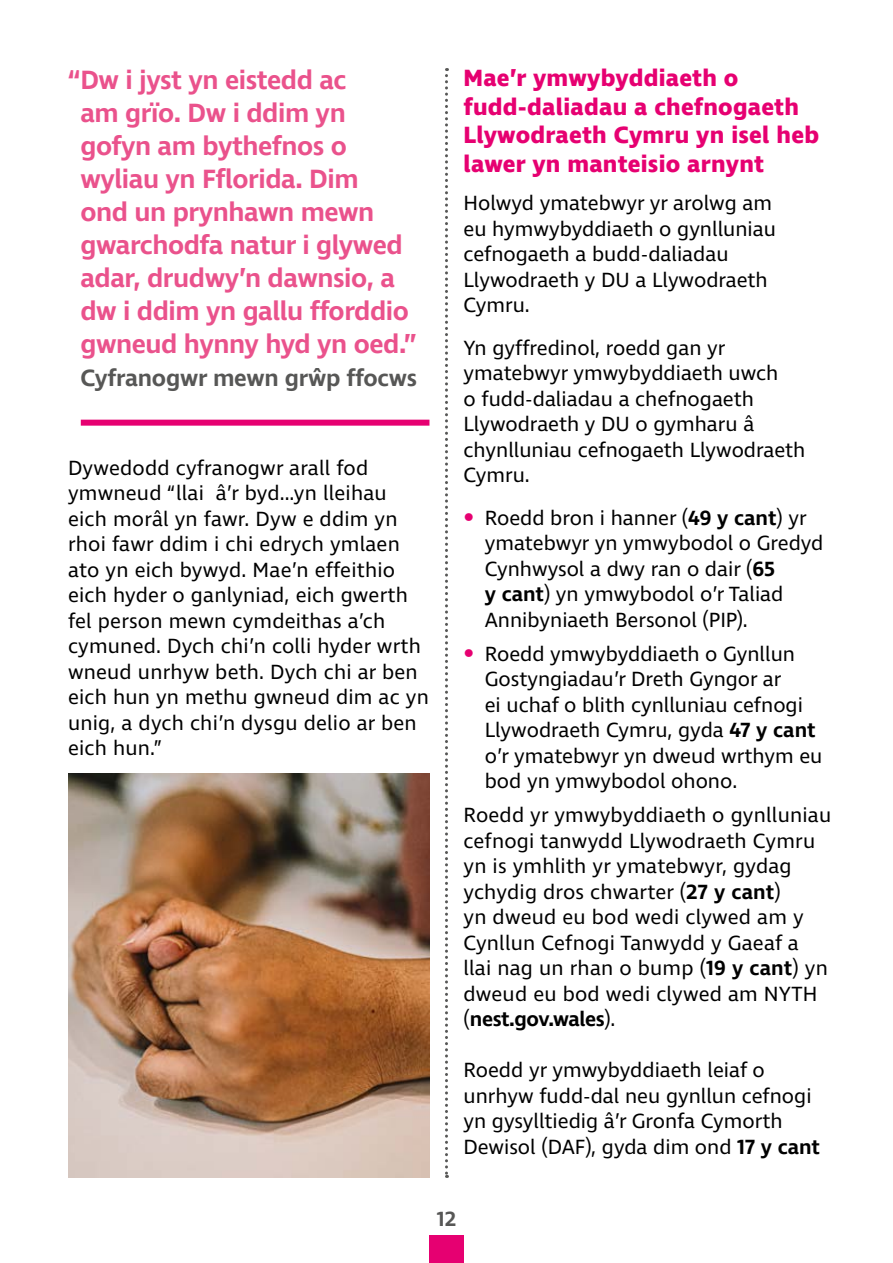
<style>
.page{position:relative;width:893px;height:1263px;background:#fff}
.page>*{position:absolute;margin:0;border:0;box-sizing:border-box;transform-origin:0 0}
.P-Large_Quote{font:600 27px/33px "Ingra";letter-spacing:-.015em;color:#ea528c}
.t1{font:700 24px/28.5px "Ingra";letter-spacing:.01em;color:#e60071}
.P-Large_Quote-2{font:600 24px "Ingra";letter-spacing:-.01em;color:#575756}
.P___Body_14_17pt{font:21px/25.5px "Ingra";letter-spacing:.005em;color:#000}
.P___14pt_bullets{font:21px/25.5px "Ingra";color:#000}
.t2{font:600 21px "Ingra";color:#575756}
.s1{font-weight:700;font-size:27px;color:#e60071}
.s2{font-weight:600}
</style>
<div class="page">
<div style="left:81px;top:420px;width:348px;height:6px;background:#e60071"></div>
<img style="left:68px;top:774px;width:361px;height:404px">
<div style="left:429px;top:1235px;width:35px;height:28px;background:#e60071"></div>
<svg style="left:445px;top:68px;width:3px;height:1110px"></svg>
<p class="P-Large_Quote" style="left:80px;top:64px;width:337px;text-indent:-12px">“Dw i jyst yn eistedd ac<br>am grïo. Dw i ddim yn gofyn am bythefnos o wyliau yn Fflorida. Dim<br>ond un prynhawn mewn gwarchodfa natur i glywed adar, drudwy’n dawnsio, a dw i ddim yn gallu fforddio gwneud hynny hyd yn oed.”</p>
<p class="P-Large_Quote-2" style="left:80px;top:363px;width:338px">Cyfranogwr mewn grŵp ffocws</p>
<p class="P___Body_14_17pt" style="left:68px;top:456px;width:362px">Dywedodd cyfranogwr arall fod ymwneud “llai â’r byd…yn lleihau eich morâl yn fawr. Dyw e ddim yn rhoi fawr ddim i chi edrych ymlaen ato yn eich bywyd. Mae’n effeithio eich hyder o ganlyniad, eich gwerth fel person mewn cymdeithas a’ch cymuned. Dych chi’n colli hyder wrth wneud unrhyw beth. Dych chi ar ben eich hun yn methu gwneud dim ac yn unig, a dych chi’n dysgu delio ar ben eich hun.”</p>
<h3 class="t1" style="left:463px;top:65px;width:357px">Mae’r ymwybyddiaeth o fudd-daliadau a chefnogaeth<br>Llywodraeth Cymru yn isel heb lawer yn manteisio arnynt</h3>
<p class="P___Body_14_17pt" style="left:463px;top:191px;width:314px">Holwyd ymatebwyr yr arolwg am eu hymwybyddiaeth o gynlluniau cefnogaeth a budd-daliadau<br>Llywodraeth y DU a Llywodraeth<br>Cymru.</p>
<p class="P___Body_14_17pt" style="left:463px;top:336px;width:343px">Yn gyffredinol, roedd gan yr ymatebwyr ymwybyddiaeth uwch<br>o fudd-daliadau a chefnogaeth<br>Llywodraeth y DU o gymharu â chynlluniau cefnogaeth Llywodraeth<br>Cymru.</p>
<p class="P___14pt_bullets" style="left:485px;top:506px;width:340px;text-indent:-21px"><span class="s1">•</span> Roedd bron i hanner (<span class="s2">49 y cant</span>) yr ymatebwyr yn ymwybodol o Gredyd<br>Cynhwysol a dwy ran o dair (<span class="s2">65<br>y cant</span>) yn ymwybodol o’r Taliad<br>Annibyniaeth Bersonol (PIP).</p>
<p class="P___14pt_bullets" style="left:485px;top:642px;width:339px;text-indent:-21px"><span class="s1">•</span> Roedd ymwybyddiaeth o Gynllun<br>Gostyngiadau’r Dreth Gyngor ar<br>ei uchaf o blith cynlluniau cefnogi<br>Llywodraeth Cymru, gyda <span class="s2">47 y cant </span>o’r ymatebwyr yn dweud wrthym eu bod yn ymwybodol ohono.</p>
<p class="P___Body_14_17pt" style="left:463px;top:803px;width:369px">Roedd yr ymwybyddiaeth o gynlluniau cefnogi tanwydd Llywodraeth Cymru yn is ymhlith yr ymatebwyr, gydag ychydig dros chwarter (<span class="s2">27 y cant</span>)<br>yn dweud eu bod wedi clywed am y<br>Cynllun Cefnogi Tanwydd y Gaeaf a llai nag un rhan o bump (<span class="s2">19 y cant</span>) yn dweud eu bod wedi clywed am NYTH (<span class="s2">nest.gov.wales</span>).</p>
<p class="P___Body_14_17pt" style="left:463px;top:1058px;width:358px">Roedd yr ymwybyddiaeth leiaf o unrhyw fudd-dal neu gynllun cefnogi yn gysylltiedig â’r Gronfa Cymorth Dewisol (DAF), gyda dim ond <span class="s2">17 y cant</span></p>
<p class="t2" style="left:437px;top:1206px;width:21px">12</p>
</div>
